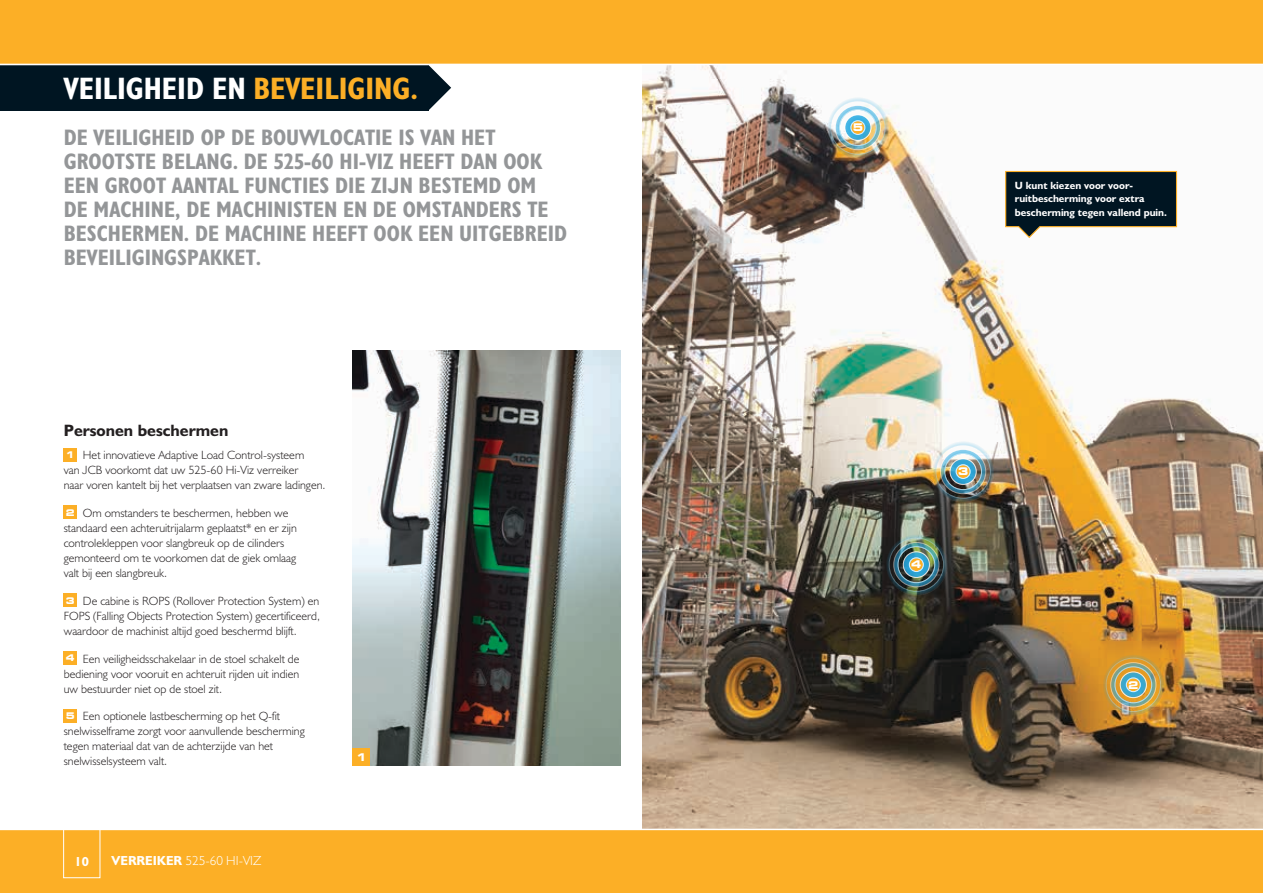
<style>
.page{position:relative;width:1263px;height:893px;background:#fff}
.page>*{position:absolute;margin:0;border:0;box-sizing:border-box;transform-origin:0 0}
.t1{font:31.2px "JCB Bold Condensed";color:#fff}
.t2{font:22.5px/24px "JCB Bold Condensed";color:#949698}
.t3{font:16.5px "JCB Bold";color:#231f20}
.t4{font:13.2px "JCB Light";color:#fff}
.t5{font:13.2px "JCB Bold";color:#fff}
.t6{font:12px/15px "JCB Light";color:#231f20}
.t7{font:10.5px/13.5px "JCB Bold";color:#fff}
.t8{font:700 expanded 10.5px "Square 721 BT";color:#fff}
.s1{color:#fcaf26}
.s2{font-family:"Square 721 BT";font-weight:700;font-stretch:expanded;font-size:9.15px;color:#fff}
.s3{font-family:"JCB Bold"}
</style>
<div class="page">
<img style="left:353px;top:350px;width:268px;height:415px">
<img style="left:642px;top:65px;width:621px;height:764px">
<svg style="left:428px;top:65px;width:23px;height:45px"></svg>
<div style="left:0;top:54px;width:428px;height:57px;background:#001522"></div>
<div style="left:64px;top:448px;width:13px;height:13px;background:#fcaf26"></div>
<div style="left:64px;top:506px;width:13px;height:13px;background:#fcaf26"></div>
<div style="left:64px;top:594px;width:13px;height:13px;background:#fcaf26"></div>
<div style="left:64px;top:651px;width:13px;height:13px;background:#fcaf26"></div>
<div style="left:64px;top:709px;width:13px;height:13px;background:#fcaf26"></div>
<div style="left:353px;top:748px;width:17px;height:17px;background:#fcaf26"></div>
<div style="left:0;top:829px;width:1263px;height:64px;background:#fcaf26"></div>
<hr style="left:0;top:829px;width:1263px;height:1px;background:#fff">
<div style="left:0;top:0;width:1263px;height:64px;background:#fcaf26"></div>
<hr style="left:0;top:64px;width:1263px;height:1px;background:#fff">
<div style="left:63px;top:819px;width:37px;height:59px;border:1px solid #fff"></div>
<svg style="left:1004px;top:170px;width:174px;height:69px"></svg>
<img style="left:931px;top:440px;width:64px;height:63px">
<img style="left:826px;top:96px;width:64px;height:63px">
<img style="left:884px;top:533px;width:64px;height:63px">
<img style="left:1101px;top:653px;width:64px;height:63px">
<h1 class="t1" style="left:64px;top:69px;width:355px">VEILIGHEID EN <span class="s1">BEVEILIGING.</span></h1>
<p class="t2" style="left:64px;top:125px;width:505px">DE VEILIGHEID OP DE BOUWLOCATIE IS VAN HET GROOTSTE BELANG. DE 525-60 HI-VIZ HEEFT DAN OOK EEN GROOT AANTAL FUNCTIES DIE ZIJN BESTEMD OM<br>DE MACHINE, DE MACHINISTEN EN DE OMSTANDERS TE BESCHERMEN. DE MACHINE HEEFT OOK EEN UITGEBREID BEVEILIGINGSPAKKET.</p>
<h3 class="t3" style="left:64px;top:420px;width:166px">Personen beschermen</h3>
<p class="t6" style="left:64px;top:448px;width:263px"><span class="s2">1</span> Het innovatieve Adaptive Load Control-systeem<br>van JCB voorkomt dat uw 525-60 Hi-Viz verreiker<br>naar voren kantelt bij het verplaatsen van zware ladingen.</p>
<p class="t6" style="left:64px;top:505px;width:235px"><span class="s2">2</span> Om omstanders te beschermen, hebben we standaard een achteruitrijalarm geplaatst* en er zijn controlekleppen voor slangbreuk op de cilinders gemonteerd om te voorkomen dat de giek omlaag valt bij een slangbreuk.</p>
<p class="t6" style="left:64px;top:593px;width:258px;text-align:justify"><span class="s2">3</span> De cabine is ROPS (Rollover Protection System) en FOPS (Falling Objects Protection System) gecertificeerd, waardoor de machinist altijd goed beschermd blijft.</p>
<p class="t6" style="left:64px;top:651px;width:237px;text-align:justify"><span class="s2">4</span> Een veiligheidsschakelaar in de stoel schakelt de bediening voor vooruit en achteruit rijden uit indien uw bestuurder niet op de stoel zit.</p>
<p class="t6" style="left:64px;top:709px;width:242px"><span class="s2">5</span> Een optionele lastbescherming op het Q-fit snelwisselframe zorgt voor aanvullende bescherming tegen materiaal dat van de achterzijde van het snelwisselsysteem valt.</p>
<p class="t8" style="left:356px;top:751px;width:12px">1</p>
<p class="t5" style="left:75px;top:853px;width:16px">10</p>
<p class="t4" style="left:112px;top:852px;width:151px"><span class="s3">VERREIKER</span> 525-60 HI-VIZ</p>
<p class="t8" style="left:853px;top:121px;width:12px">5</p>
<p class="t7" style="left:1015px;top:178px;width:154px">U kunt kiezen voor voor&shy;ruitbescherming voor extra bescherming tegen vallend puin.</p>
<p class="t8" style="left:911px;top:558px;width:12px">4</p>
<p class="t8" style="left:958px;top:465px;width:12px">3</p>
<p class="t8" style="left:1128px;top:678px;width:12px">2</p>
</div>
